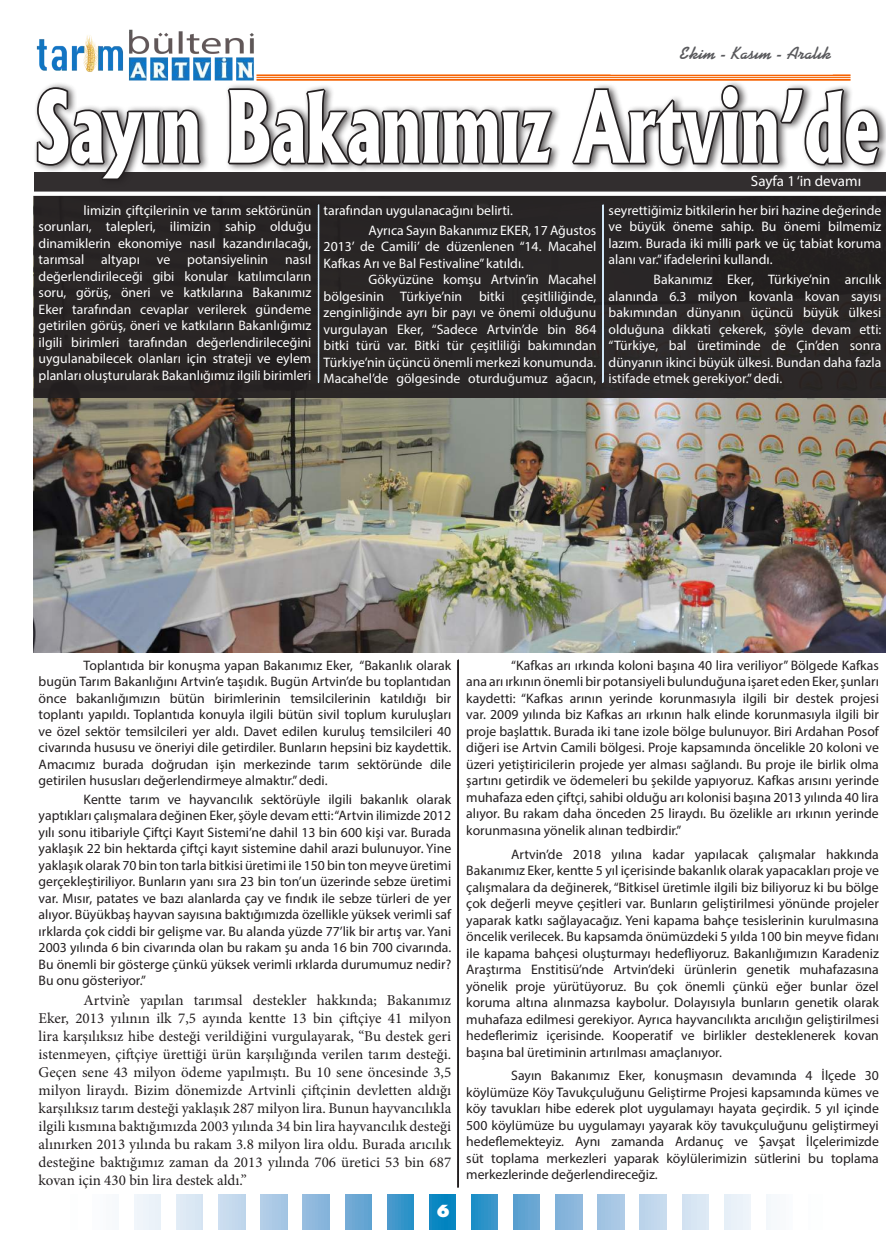
<style>
.page{position:relative;width:886px;height:1241px;background:#fff}
.page>*{position:absolute;margin:0;border:0;box-sizing:border-box;transform-origin:0 0}
.t1{font:800 95px "Albertus";color:#fff;scale:.71 1}
.t2{font:700 17.5px "Kaufmann BT";color:#5a5a5d}
.t3{font:800 16.25px "Futura";color:#fff}
.t4{font:15px/18px "Minion Pro";color:#231f20;text-align:justify}
.t5{font:15px "Myriad Pro";color:#fff}
.t6{font:13.75px/16.5px "Myriad Pro";color:#231f20;text-align:justify}
.t7{font:13.75px/16.5px "Myriad Pro";color:#fff;text-align:justify}
</style>
<div class="page">
<img style="left:36px;top:29px;width:221px;height:51px">
<hr style="left:256px;top:74px;width:594px;height:2px;background:#f66201">
<hr style="left:256px;top:77px;width:594px;height:1px;background:#f66201">
<hr style="left:256px;top:79px;width:594px;height:2px;background:#f66201">
<svg style="left:429px;top:1194px;width:27px;height:34px"></svg>
<svg style="left:471px;top:1194px;width:27px;height:34px"></svg>
<div style="left:387px;top:1194px;width:26px;height:34px;background:linear-gradient(to right,#4e9acd,#2691c7)"></div>
<div style="left:513px;top:1194px;width:27px;height:34px;background:#63a4d2"></div>
<div style="left:345px;top:1194px;width:26px;height:34px;background:#69a6d3"></div>
<div style="left:640px;top:1194px;width:26px;height:34px;background:#c1d7ed"></div>
<div style="left:682px;top:1194px;width:26px;height:34px;background:#d8e6f3"></div>
<div style="left:598px;top:1194px;width:26px;height:34px;background:#a6c7e4"></div>
<div style="left:724px;top:1194px;width:27px;height:34px;background:#ebf2f9"></div>
<div style="left:556px;top:1194px;width:26px;height:34px;background:#88b5dc"></div>
<div style="left:219px;top:1194px;width:26px;height:34px;background:#c5daed"></div>
<div style="left:261px;top:1194px;width:26px;height:34px;background:#abc9e5"></div>
<div style="left:176px;top:1194px;width:27px;height:34px;background:#dbe8f4"></div>
<div style="left:303px;top:1194px;width:26px;height:34px;background:#8db8dd"></div>
<div style="left:134px;top:1194px;width:27px;height:34px;background:#edf4fa"></div>
<div style="left:92px;top:1194px;width:27px;height:34px;background:#fafbfd"></div>
<div style="left:766px;top:1194px;width:27px;height:34px;background:#f7f9fc"></div>
<img style="left:34px;top:397px;width:852px;height:255px">
<div style="left:34px;top:172px;width:852px;height:225px;background:#292626"></div>
<div style="left:28px;top:191px;width:858px;height:5px;background:#fff"></div>
<div style="left:33px;top:80px;width:853px;height:108px;background:#231f20;opacity:.75"></div>
<svg style="left:35px;top:85px;width:169px;height:97px"></svg>
<svg style="left:225px;top:86px;width:330px;height:82px"></svg>
<svg style="left:568px;top:83px;width:316px;height:101px"></svg>
<svg style="left:318px;top:204px;width:1px;height:179px"></svg>
<svg style="left:602px;top:204px;width:2px;height:179px"></svg>
<svg style="left:457px;top:659px;width:2px;height:528px"></svg>
<p class="t2" style="left:679px;top:43px;width:154px">Ekim - Kasım - Aralık</p>
<h1 class="t1" style="left:35px;top:67px;width:1190px">Sayın Bakanımız Artvin’de</h1>
<p class="t7" style="left:39px;top:202px;width:274px;text-indent:45px">limizin çiftçilerinin ve tarım sektörünün sorunları, talepleri, ilimizin sahip olduğu dinamiklerin ekonomiye nasıl kazandırılacağı, tarımsal altyapı ve potansiyelinin nasıl değerlendirileceği gibi konular katılımcıların soru, görüş, öneri ve katkılarına Bakanımız Eker tarafından cevaplar verilerek gündeme getirilen görüş, öneri ve katkıların Bakanlığımız ilgili birimleri tarafından değerlendirileceğini uygulanabilecek olanları için strateji ve eylem planları oluşturularak Bakanlığımız ilgili birimleri</p>
<p class="t7" style="left:369px;top:200px;width:229px;line-height:20px;text-indent:-45px">tarafından uygulanacağını belirti.<br>Ayrıca Sayın Bakanımız EKER, 17 Ağustos</p>
<p class="t5" style="left:751px;top:172px;width:112px">Sayfa 1 ‘in devamı</p>
<p class="t7" style="left:609px;top:202px;width:274px">seyrettiğimiz bitkilerin her biri hazine değerinde ve büyük öneme sahip. Bu önemi bilmemiz lazım. Burada iki milli park ve üç tabiat koruma alanı var.” ifadelerini kullandı.</p>
<p class="t7" style="left:609px;top:271px;width:274px;text-indent:45px">Bakanımız Eker, Türkiye’nin arıcılık alanında 6.3 milyon kovanla kovan sayısı bakımından dünyanın üçüncü büyük ülkesi olduğuna dikkati çekerek, şöyle devam etti: “Türkiye, bal üretiminde de Çin’den sonra dünyanın ikinci büyük ülkesi. Bundan daha fazla istifade etmek gerekiyor.” dedi.</p>
<p class="t7" style="left:324px;top:238px;width:274px">2013’ de Camili’ de düzenlenen “14. Macahel<br>Kafkas Arı ve Bal Festivaline” katıldı.</p>
<p class="t7" style="left:324px;top:271px;width:274px;text-indent:45px">Gökyüzüne komşu Artvin’in Macahel bölgesinin Türkiye’nin bitki çeşitliliğinde, zenginliğinde ayrı bir payı ve önemi olduğunu vurgulayan Eker, “Sadece Artvin’de bin 864 bitki türü var. Bitki tür çeşitliliği bakımından Türkiye’nin üçüncü önemli merkezi konumunda.<br>Macahel’de gölgesinde oturduğumuz ağacın,</p>
<p class="t6" style="left:39px;top:656px;width:414px;text-indent:45px">Toplantıda bir konuşma yapan Bakanımız Eker, “Bakanlık olarak bugün Tarım Bakanlığını Artvin’e taşıdık. Bugün Artvin’de bu toplantıdan önce bakanlığımızın bütün birimlerinin temsilcilerinin katıldığı bir toplantı yapıldı. Toplantıda konuyla ilgili bütün sivil toplum kuruluşları ve özel sektör temsilcileri yer aldı. Davet edilen kuruluş temsilcileri 40 civarında hususu ve öneriyi dile getirdiler. Bunların hepsini biz kaydettik.<br>Amacımız burada doğrudan işin merkezinde tarım sektöründe dile getirilen hususları değerlendirmeye almaktır.” dedi.</p>
<p class="t6" style="left:39px;top:790px;width:414px;text-indent:45px">Kentte tarım ve hayvancılık sektörüyle ilgili bakanlık olarak yaptıkları çalışmalara değinen Eker, şöyle devam etti: “Artvin ilimizde 2012 yılı sonu itibariyle Çiftçi Kayıt Sistemi’ne dahil 13 bin 600 kişi var. Burada yaklaşık 22 bin hektarda çiftçi kayıt sistemine dahil arazi bulunuyor. Yine yaklaşık olarak 70 bin ton tarla bitkisi üretimi ile 150 bin ton meyve üretimi gerçekleştiriliyor. Bunların yanı sıra 23 bin ton’un üzerinde sebze üretimi var. Mısır, patates ve bazı alanlarda çay ve fındık ile sebze türleri de yer alıyor. Büyükbaş hayvan sayısına baktığımızda özellikle yüksek verimli saf ırklarda çok ciddi bir gelişme var. Bu alanda yüzde 77’lik bir artış var. Yani 2003 yılında 6 bin civarında olan bu rakam şu anda 16 bin 700 civarında.<br>Bu önemli bir gösterge çünkü yüksek verimli ırklarda durumumuz nedir?<br>Bu onu gösteriyor.”</p>
<p class="t4" style="left:39px;top:991px;width:414px;text-indent:45px">Artvin’e yapılan tarımsal destekler hakkında; Bakanımız Eker, 2013 yılının ilk 7,5 ayında kentte 13 bin çiftçiye 41 milyon lira karşılıksız hibe desteği verildiğini vurgulayarak, “Bu destek geri istenmeyen, çiftçiye ürettiği ürün karşılığında verilen tarım desteği.<br>Geçen sene 43 milyon ödeme yapılmıştı. Bu 10 sene öncesinde 3,5 milyon liraydı. Bizim dönemizde Artvinli çiftçinin devletten aldığı karşılıksız tarım desteği yaklaşık 287 milyon lira. Bunun hayvancılıkla ilgili kısmına baktığımızda 2003 yılında 34 bin lira hayvancılık desteği alınırken 2013 yılında bu rakam 3.8 milyon lira oldu. Burada arıcılık desteğine baktığımız zaman da 2013 yılında 706 üretici 53 bin 687 kovan için 430 bin lira destek aldı.”</p>
<p class="t3" style="left:436px;top:1200px;width:15px">6</p>
<p class="t6" style="left:466px;top:656px;width:414px;text-indent:45px">“Kafkas arı ırkında koloni başına 40 lira veriliyor” Bölgede Kafkas ana arı ırkının önemli bir potansiyeli bulunduğuna işaret eden Eker, şunları kaydetti: “Kafkas arının yerinde korunmasıyla ilgili bir destek projesi var. 2009 yılında biz Kafkas arı ırkının halk elinde korunmasıyla ilgili bir proje başlattık. Burada iki tane izole bölge bulunuyor. Biri Ardahan Posof diğeri ise Artvin Camili bölgesi. Proje kapsamında öncelikle 20 koloni ve üzeri yetiştiricilerin projede yer alması sağlandı. Bu proje ile birlik olma şartını getirdik ve ödemeleri bu şekilde yapıyoruz. Kafkas arısını yerinde muhafaza eden çiftçi, sahibi olduğu arı kolonisi başına 2013 yılında 40 lira alıyor. Bu rakam daha önceden 25 liraydı. Bu özelikle arı ırkının yerinde korunmasına yönelik alınan tedbirdir.”</p>
<p class="t6" style="left:466px;top:845px;width:414px;text-indent:45px">Artvin’de 2018 yılına kadar yapılacak çalışmalar hakkında Bakanımız Eker, kentte 5 yıl içerisinde bakanlık olarak yapacakları proje ve çalışmalara da değinerek, “Bitkisel üretimle ilgili biz biliyoruz ki bu bölge çok değerli meyve çeşitleri var. Bunların geliştirilmesi yönünde projeler yaparak katkı sağlayacağız. Yeni kapama bahçe tesislerinin kurulmasına öncelik verilecek. Bu kapsamda önümüzdeki 5 yılda 100 bin meyve fidanı ile kapama bahçesi oluşturmayı hedefliyoruz. Bakanlığımızın Karadeniz Araştırma Enstitisü’nde Artvin’deki ürünlerin genetik muhafazasına yönelik proje yürütüyoruz. Bu çok önemli çünkü eğer bunlar özel koruma altına alınmazsa kaybolur. Dolayısıyla bunların genetik olarak muhafaza edilmesi gerekiyor. Ayrıca hayvancılıkta arıcılığın geliştirilmesi hedeflerimiz içerisinde. Kooperatif ve birlikler desteklenerek kovan başına bal üretiminin artırılması amaçlanıyor.</p>
<p class="t6" style="left:466px;top:1066px;width:414px;text-indent:45px">Sayın Bakanımız Eker, konuşmasın devamında 4 İlçede 30 köylümüze Köy Tavukçuluğunu Geliştirme Projesi kapsamında kümes ve köy tavukları hibe ederek plot uygulamayı hayata geçirdik. 5 yıl içinde 500 köylümüze bu uygulamayı yayarak köy tavukçuluğunu geliştirmeyi hedeflemekteyiz. Aynı zamanda Ardanuç ve Şavşat İlçelerimizde süt toplama merkezleri yaparak köylülerimizin sütlerini bu toplama merkezlerinde değerlendireceğiz.</p>
</div>
